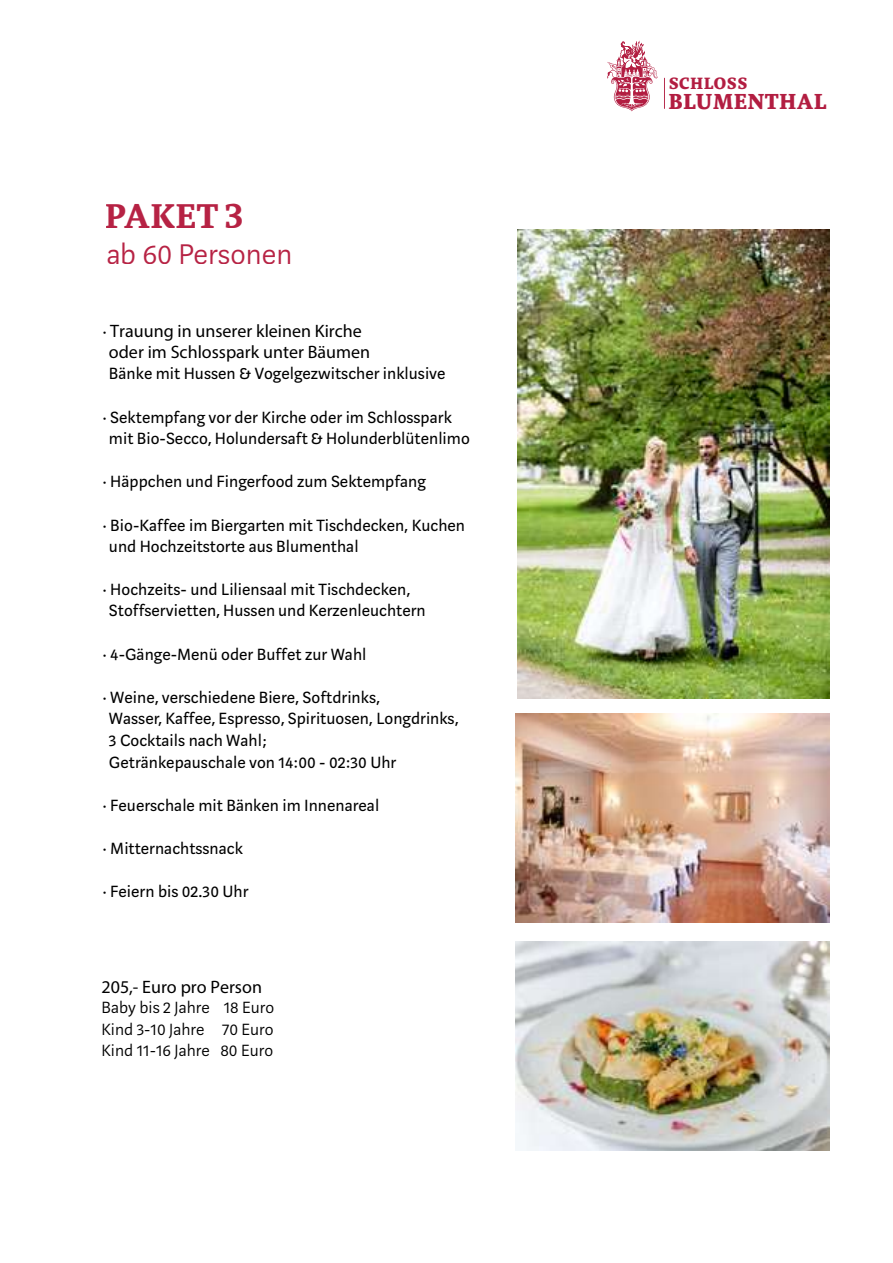
<style>
.page{position:relative;width:893px;height:1263px;background:#fff}
.page>*{position:absolute;margin:0;border:0;box-sizing:border-box;transform-origin:0 0}
.t1{font:700 37.5px "BT Marat";letter-spacing:.025em;color:#b3173a}
.t2{font:300 31.5px "Marat Sans";color:#b3173a}
.t3{font:900 23.7px "BT Marat";letter-spacing:.04em;color:#ae1137}
.t4{font:18px/21.3px "Marat Sans";color:#000}
.t5{font:18px/21.8px "Myriad Pro";color:#000;text-align:center}
.t6{font:300 18px/21.6px "Marat Sans";color:#000;text-align:justify}
.t7{font:900 17.85px "BT Marat";letter-spacing:.045em;color:#ae1137}
.s1{font-family:"Marat Sans"}
</style>
<div class="page">
<hr style="left:664px;top:78px;width:1px;height:31px;background:#ae1137">
<svg style="left:607px;top:40px;width:50px;height:72px"></svg>
<img style="left:516px;top:941px;width:314px;height:210px">
<img style="left:517px;top:230px;width:313px;height:468px">
<img style="left:516px;top:713px;width:314px;height:210px">
<h1 class="t1" style="left:106px;top:194px;width:139px">PAKET 3</h1>
<h2 class="t2" style="left:106px;top:237px;width:188px">ab 60 Personen</h2>
<p class="t5" style="left:102px;top:319px;width:269px"><span class="s1">∙</span> Trauung in unserer kleinen Kirche oder im Schlosspark unter Bäumen</p>
<p class="t4" style="left:109px;top:363px;width:338px">Bänke mit Hussen &amp; Vogelgezwitscher inklusive</p>
<p class="t4" style="left:109px;top:407px;width:362px;text-indent:-7px">∙ Sektempfang vor der Kirche oder im Schlosspark mit Bio-Secco, Holundersaft &amp; Holunderblütenlimo</p>
<p class="t4" style="left:102px;top:471px;width:325px">∙ Häppchen und Fingerfood zum Sektempfang</p>
<p class="t4" style="left:109px;top:514px;width:358px;text-indent:-7px">∙ Bio-Kaffee im Biergarten mit Tischdecken, Kuchen und Hochzeitstorte aus Blumenthal</p>
<p class="t4" style="left:109px;top:579px;width:318px;text-indent:-7px">∙ Hochzeits- und Liliensaal mit Tischdecken,<br>Stoffservietten, Hussen und Kerzenleuchtern</p>
<p class="t4" style="left:102px;top:643px;width:266px">∙ 4-Gänge-Menü oder Buffet zur Wahl</p>
<p class="t4" style="left:109px;top:687px;width:351px;text-indent:-7px">∙ Weine, verschiedene Biere, Softdrinks,<br>Wasser, Kaffee, Espresso, Spirituosen, Longdrinks, 3 Cocktails nach Wahl;<br>Getränkepauschale von 14:00 - 02:30 Uhr</p>
<p class="t4" style="left:102px;top:795px;width:279px">∙ Feuerschale mit Bänken im Innenareal</p>
<p class="t4" style="left:102px;top:838px;width:142px">∙ Mitternachtssnack</p>
<p class="t4" style="left:102px;top:881px;width:148px">∙ Feiern bis 02.30 Uhr</p>
<p class="t5" style="left:102px;top:975px;width:162px">205,- Euro pro Person</p>
<p class="t6" style="left:102px;top:997px;width:174px">Baby bis 2 Jahre 18 Euro Kind 3-10 Jahre 70 Euro Kind 11-16 Jahre 80 Euro</p>
<p class="t7" style="left:669px;top:73px;width:80px">SCHLOSS</p>
<h3 class="t3" style="left:669px;top:87px;width:160px">BLUMENTHAL</h3>
</div>
